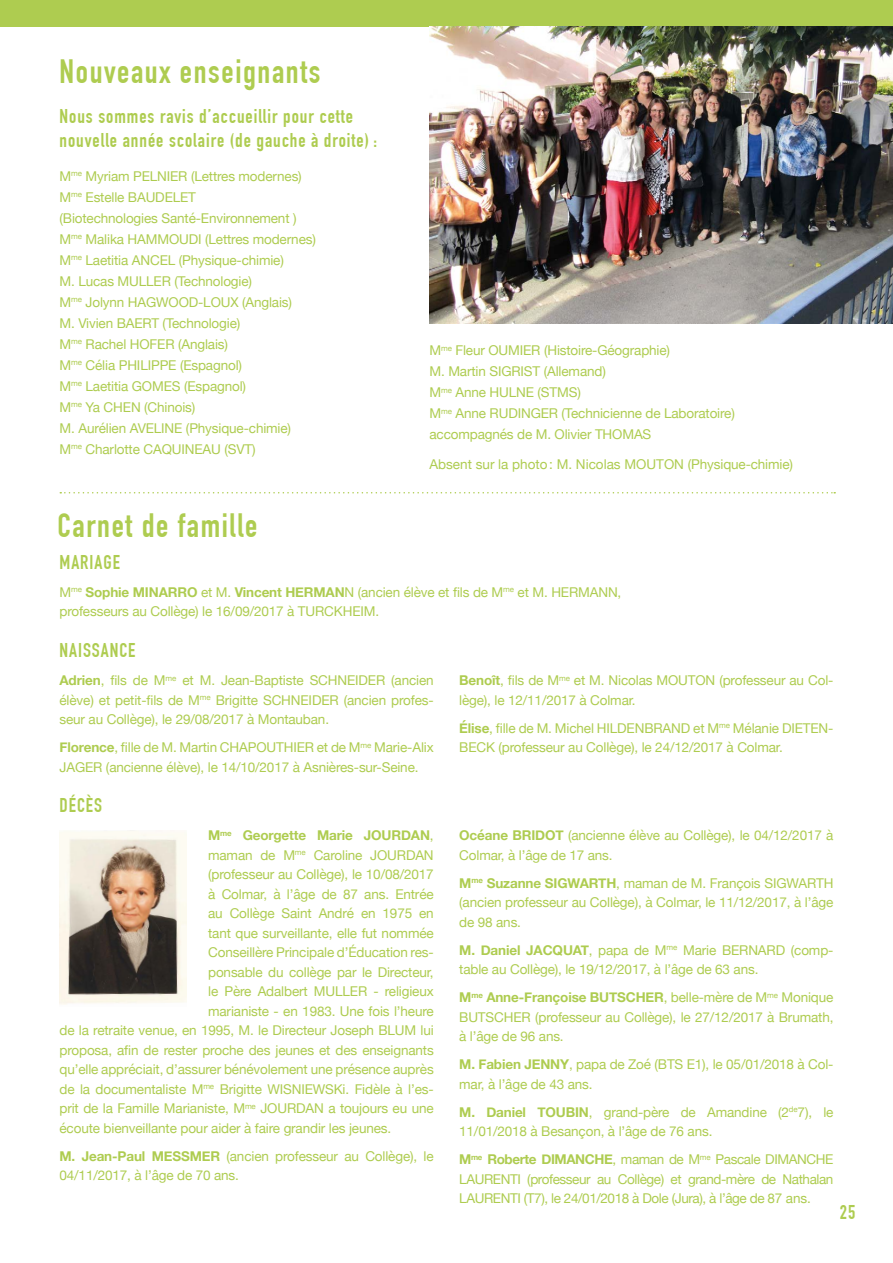
<style>
.page{position:relative;width:893px;height:1263px;background:#fff}
.page>*{position:absolute;margin:0;border:0;box-sizing:border-box;transform-origin:0 0}
.t1{font:700 33px "DIN Condensed";letter-spacing:.05em;color:#aecc50}
.t2{font:700 19.5px/23.4px "DIN Condensed";letter-spacing:.05em;color:#aecc50}
.t3{font:13.5px/19.5px "Helvetica Neue";letter-spacing:-.01em;color:#aecc50}
.t4{font:700 13.5px "Helvetica Neue";letter-spacing:-.01em;color:#aecc50}
.s1{font-weight:700}
.s2{font-weight:400}
</style>
<div class="page">
<div style="left:0;top:0;width:893px;height:27px;background:#aecc50"></div>
<svg style="left:60px;top:492px;width:775px;height:1px"></svg>
<img style="left:60px;top:830px;width:127px;height:175px">
<img style="left:429px;top:27px;width:464px;height:297px">
<h1 class="t1" style="left:60px;top:52px;width:262px">Nouveaux enseignants</h1>
<h2 class="t2" style="left:60px;top:105px;width:319px">Nous sommes ravis d’accueillir pour cette nouvelle année scolaire (de gauche à droite) :</h2>
<p class="t3" style="left:60px;top:166px;width:258px;line-height:21px">M<sup>me</sup> Myriam PELNIER (Lettres modernes)<br>M<sup>me</sup> Estelle BAUDELET<br>(Biotechnologies Santé-Environnement )<br>M<sup>me</sup> Malika HAMMOUDI (Lettres modernes)<br>M<sup>me</sup> Laetitia ANCEL (Physique-chimie)<br>M. Lucas MULLER (Technologie)<br>M<sup>me</sup> Jolynn HAGWOOD-LOUX (Anglais)<br>M. Vivien BAERT (Technologie)<br>M<sup>me</sup> Rachel HOFER (Anglais)<br>M<sup>me</sup> Célia PHILIPPE (Espagnol)<br>M<sup>me</sup> Laetitia GOMES (Espagnol)<br>M<sup>me</sup> Ya CHEN (Chinois)<br>M. Aurélien AVELINE (Physique-chimie)<br>M<sup>me</sup> Charlotte CAQUINEAU (SVT)</p>
<p class="t3" style="left:429px;top:341px;width:307px;line-height:21px">M<sup>me</sup> Fleur OUMIER (Histoire-Géographie)<br>M. Martin SIGRIST (Allemand)<br>M<sup>me</sup> Anne HULNE (STMS)<br>M<sup>me</sup> Anne RUDINGER (Technicienne de Laboratoire) accompagnés de M. Olivier THOMAS</p>
<p class="t3" style="left:429px;top:455px;width:365px">Absent sur la photo: M. Nicolas MOUTON (Physique-chimie)</p>
<h1 class="t1" style="left:57px;top:506px;width:202px">Carnet de famille</h1>
<h2 class="t2" style="left:60px;top:550px;width:62px">MARIAGE</h2>
<p class="t3" style="left:60px;top:583px;width:563px">M<sup>me</sup> <span class="s1">Sophie MINARRO</span> et M. <span class="s1">Vincent HERMAN</span>N (ancien élève et fils de M<sup>me</sup> et M. HERMANN, professeurs au Collège) le 16/09/2017 à TURCKHEIM.</p>
<h2 class="t2" style="left:60px;top:639px;width:77px">NAISSANCE</h2>
<p class="t3" style="left:60px;top:671px;width:376px;text-align:justify"><span class="s1">Adrien</span>, fils de M<sup>me</sup> et M. Jean-Baptiste SCHNEIDER (ancien élève) et petit-fils de M<sup>me</sup> Brigitte SCHNEIDER (ancien profes&shy;seur au Collège), le 29/08/2017 à Montauban.</p>
<p class="t3" style="left:60px;top:738px;width:376px"><span class="s1">Florence</span>, fille de M. Martin CHAPOUTHIER et de M<sup>me</sup> Marie-Alix<br>JAGER (ancienne élève), le 14/10/2017 à Asnières-sur-Seine.</p>
<p class="t3" style="left:459px;top:671px;width:376px"><span class="s1">Benoît</span>, fils de M<sup>me</sup> et M. Nicolas MOUTON (professeur au Col&shy;lège), le 12/11/2017 à Colmar.</p>
<p class="t3" style="left:459px;top:719px;width:376px"><span class="s1">Élise</span>, fille de M. Michel HILDENBRAND et M<sup>me</sup> Mélanie DIETEN-<br>BECK (professeur au Collège), le 24/12/2017 à Colmar.</p>
<h2 class="t2" style="left:60px;top:794px;width:44px">DÉCÈS</h2>
<p class="t4" style="left:208px;top:825px;width:227px">M<sup>me</sup> Georgette Marie JOURDAN<span class="s2">,</span></p>
<p class="t3" style="left:208px;top:846px;width:227px">maman de M<sup>me</sup> Caroline JOURDAN</p>
<p class="t3" style="left:208px;top:866px;width:227px">(professeur au Collège), le 10/08/2017</p>
<p class="t3" style="left:208px;top:885px;width:227px">à Colmar, à l’âge de 87 ans. Entrée</p>
<p class="t3" style="left:208px;top:905px;width:227px">au Collège Saint André en 1975 en</p>
<p class="t3" style="left:208px;top:924px;width:227px">tant que surveillante, elle fut nommée</p>
<p class="t3" style="left:208px;top:943px;width:227px">Conseillère Principale d’Éducation res-</p>
<p class="t3" style="left:208px;top:963px;width:227px">ponsable du collège par le Directeur,</p>
<p class="t3" style="left:208px;top:982px;width:227px">le Père Adalbert MULLER - religieux</p>
<p class="t3" style="left:208px;top:1002px;width:227px">marianiste - en 1983. Une fois l’heure</p>
<p class="t3" style="left:60px;top:1021px;width:376px">de la retraite venue, en 1995, M. le Directeur Joseph BLUM lui</p>
<p class="t3" style="left:60px;top:1041px;width:376px">proposa, afin de rester proche des jeunes et des enseignants</p>
<p class="t3" style="left:60px;top:1060px;width:376px">qu’elle appréciait, d’assurer bénévolement une présence auprès</p>
<p class="t3" style="left:60px;top:1080px;width:376px">de la documentaliste M<sup>me</sup> Brigitte WISNIEWSKi. Fidèle à l’es-</p>
<p class="t3" style="left:60px;top:1100px;width:376px">prit de la Famille Marianiste, M<sup>me</sup> JOURDAN a toujours eu une</p>
<p class="t3" style="left:60px;top:1119px;width:333px">écoute bienveillante pour aider à faire grandir les jeunes.</p>
<p class="t3" style="left:60px;top:1147px;width:376px"><span class="s1">M. Jean-Paul MESSMER</span> (ancien professeur au Collège), le<br>04/11/2017, à l’âge de 70 ans.</p>
<p class="t3" style="left:459px;top:827px;width:376px"><span class="s1">Océane BRIDOT</span> (ancienne élève au Collège), le 04/12/2017 à<br>Colmar, à l’âge de 17 ans.</p>
<p class="t3" style="left:459px;top:874px;width:376px;text-align:justify"><span class="s1">M</span><sup>me</sup> <span class="s1">Suzanne SIGWARTH</span>, maman de M. François SIGWARTH (ancien professeur au Collège), à Colmar, le 11/12/2017, à l’âge de 98 ans.</p>
<p class="t3" style="left:459px;top:941px;width:376px"><span class="s1">M. Daniel JACQUAT</span>, papa de M<sup>me</sup> Marie BERNARD (comp&shy;table au Collège), le 19/12/2017, à l’âge de 63 ans.</p>
<p class="t3" style="left:459px;top:989px;width:376px;text-align:justify"><span class="s1">M</span><sup>me</sup> <span class="s1">Anne-Françoise BUTSCHER</span>, belle-mère de M<sup>me</sup> Monique BUTSCHER (professeur au Collège), le 27/12/2017 à Brumath, à l’âge de 96 ans.</p>
<p class="t3" style="left:459px;top:1056px;width:376px"><span class="s1">M. Fabien JENNY</span>, papa de Zoé (BTS E1), le 05/01/2018 à Col&shy;mar, à l’âge de 43 ans.</p>
<p class="t3" style="left:459px;top:1103px;width:376px"><span class="s1">M. Daniel TOUBIN</span>, grand-père de Amandine (2<sup>de</sup>7), le<br>11/01/2018 à Besançon, à l’âge de 76 ans.</p>
<p class="t3" style="left:459px;top:1151px;width:376px;text-align:justify"><span class="s1">M</span><sup>me</sup> <span class="s1">Roberte DIMANCHE</span>, maman de M<sup>me</sup> Pascale DIMANCHE LAURENTI (professeur au Collège) et grand-mère de Nathalan LAURENTI (T7), le 24/01/2018 à Dole (Jura), à l’âge de 87 ans.</p>
<h2 class="t2" style="left:840px;top:1201px;width:17px">25</h2>
</div>
